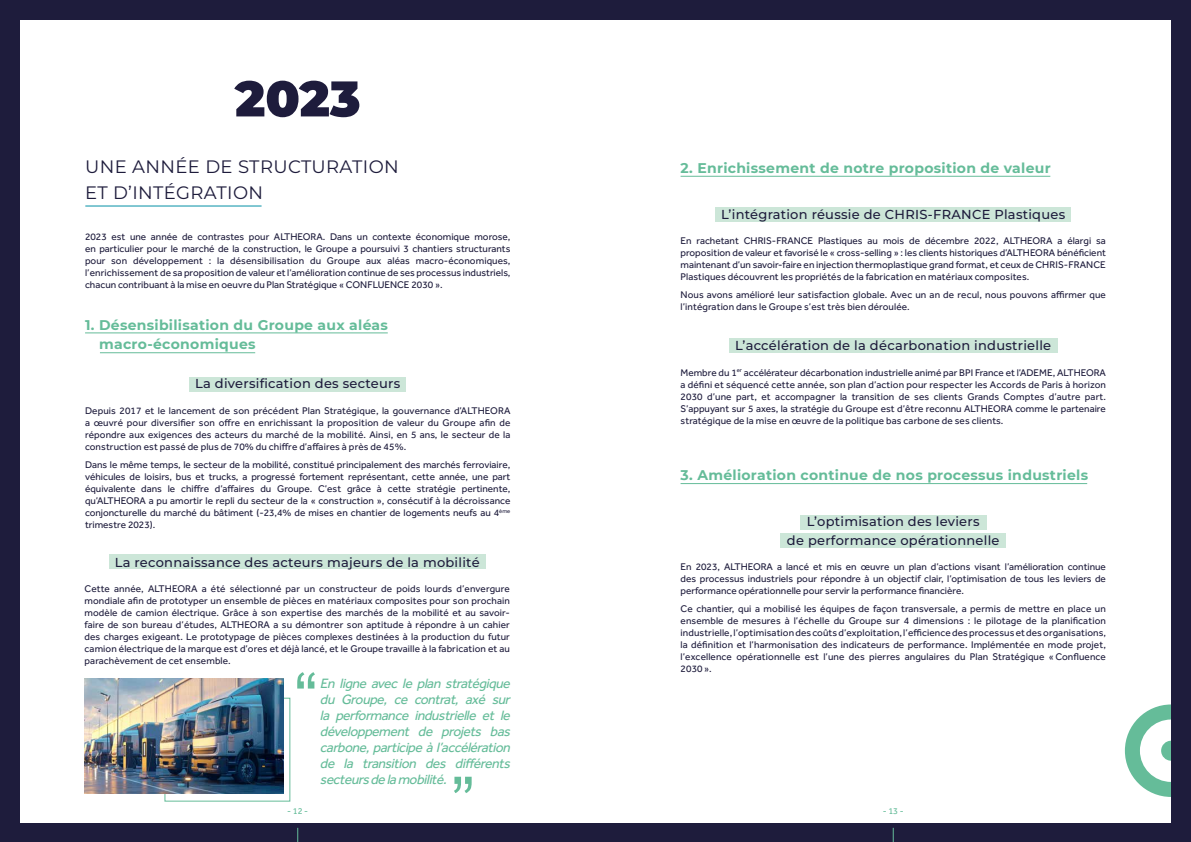
<style>
.page{position:relative;width:1191px;height:842px;background:#1e1c3c}
.page>*{position:absolute;margin:0;border:0;box-sizing:border-box;transform-origin:0 0}
.t1{font:100 50px "Montserrat";color:#1e1c3c}
.t2{font:100 18px/26px "Montserrat";letter-spacing:.02em;color:#1e1c3c}
.t3{font:italic 14px/16px "Effra";color:#65bc99;text-align:justify}
.t4{font:700 14px/19px "Montserrat";letter-spacing:.02em;color:#65bc99}
.t5{font:100 13px/18.9px "Montserrat";letter-spacing:.02em;color:#1e1c3c;text-align:center}
.t6{font:10px/12px "Effra";letter-spacing:.01em;color:#1e1c3c;text-align:justify}
.t7{font:9px "Effra";color:#65bc99}
</style>
<div class="page">
<div style="left:20px;top:20px;width:1151px;height:802px;background:#fff"></div>
<svg style="left:1124px;top:704px;width:47px;height:93px"></svg>
<div style="left:1161px;top:741px;width:20px;height:20px;background:#65bc99;border-radius:50%"></div>
<div style="left:1171px;top:0;width:20px;height:842px;background:#1e1c3c"></div>
<svg style="left:297px;top:828px;width:1px;height:14px"></svg>
<svg style="left:892px;top:828px;width:1px;height:14px"></svg>
<div style="left:189px;top:377px;width:217px;height:15px;background:#cce6d8"></div>
<div style="left:715px;top:207px;width:356px;height:15px;background:#cce6d8"></div>
<div style="left:800px;top:515px;width:186px;height:14px;background:#cce6d8"></div>
<div style="left:780px;top:533px;width:226px;height:15px;background:#cce6d8"></div>
<div style="left:109px;top:554px;width:376px;height:15px;background:#cce6d8"></div>
<div style="left:729px;top:338px;width:328px;height:15px;background:#cce6d8"></div>
<div style="left:164px;top:698px;width:126px;height:104px;border:1px solid #65bc99"></div>
<img style="left:85px;top:679px;width:198px;height:114px">
<svg style="left:297px;top:672px;width:18px;height:16px"></svg>
<svg style="left:454px;top:777px;width:17px;height:16px"></svg>
<hr style="left:85px;top:332px;width:303px;height:1px;background:#65bc99">
<hr style="left:100px;top:352px;width:155px;height:1px;background:#65bc99">
<hr style="left:680px;top:176px;width:370px;height:1px;background:#65bc99">
<hr style="left:680px;top:483px;width:407px;height:1px;background:#65bc99">
<hr style="left:86px;top:205px;width:175px;height:2px;background:#58b5c3">
<h1 class="t1" style="left:235px;top:65px;width:127px">2023</h1>
<h2 class="t2" style="left:85px;top:153px;width:315px">UNE ANNÉE DE STRUCTURATION<br>ET D’INTÉGRATION</h2>
<p class="t6" style="left:85px;top:231px;width:427px">2023 est une année de contrastes pour ALTHEORA. Dans un contexte économique morose, en particulier pour le marché de la construction, le Groupe a poursuivi 3 chantiers structurants pour son développement : la désensibilisation du Groupe aux aléas macro-économiques, l’enrichissement de sa proposition de valeur et l’amélioration continue de ses processus industriels, chacun contribuant à la mise en oeuvre du Plan Stratégique « CONFLUENCE 2030 ».</p>
<h3 class="t4" style="left:99px;top:315px;width:290px;text-indent:-14px">1. Désensibilisation du Groupe aux aléas macro-économiques</h3>
<h3 class="t5" style="left:195px;top:374px;width:207px">La diversification des secteurs</h3>
<p class="t6" style="left:85px;top:405px;width:427px">Depuis 2017 et le lancement de son précédent Plan Stratégique, la gouvernance d’ALTHEORA a œuvré pour diversifier son offre en enrichissant la proposition de valeur du Groupe afin de répondre aux exigences des acteurs du marché de la mobilité. Ainsi, en 5 ans, le secteur de la construction est passé de plus de 70% du chiffre d’affaires à près de 45%.</p>
<p class="t6" style="left:85px;top:458px;width:427px">Dans le même temps, le secteur de la mobilité, constitué principalement des marchés ferroviaire, véhicules de loisirs, bus et trucks, a progressé fortement représentant, cette année, une part équivalente dans le chiffre d’affaires du Groupe. C’est grâce à cette stratégie pertinente, qu’ALTHEORA a pu amortir le repli du secteur de la « construction », consécutif à la décroissance conjoncturelle du marché du bâtiment (-23,4% de mises en chantier de logements neufs au 4<sup>ème </sup>trimestre 2023).</p>
<h3 class="t5" style="left:115px;top:553px;width:366px">La reconnaissance des acteurs majeurs de la mobilité</h3>
<p class="t6" style="left:85px;top:583px;width:427px">Cette année, ALTHEORA a été sélectionné par un constructeur de poids lourds d’envergure mondiale afin de prototyper un ensemble de pièces en matériaux composites pour son prochain modèle de camion électrique. Grâce à son expertise des marchés de la mobilité et au savoir&shy;faire de son bureau d’études, ALTHEORA a su démontrer son aptitude à répondre à un cahier des charges exigeant. Le prototypage de pièces complexes destinées à la production du futur camion électrique de la marque est d’ores et déjà lancé, et le Groupe travaille à la fabrication et au parachèvement de cet ensemble.</p>
<h3 class="t3" style="left:320px;top:675px;width:195px">En ligne avec le plan stratégique du Groupe, ce contrat, axé sur la performance industrielle et le développement de projets bas carbone,participeàl’accélération de la transition des différents secteursdelamobilité.</h3>
<h3 class="t4" style="left:680px;top:158px;width:372px">2. Enrichissement de notre proposition de valeur</h3>
<h3 class="t5" style="left:721px;top:204px;width:345px">L’intégration réussie de CHRIS-FRANCE Plastiques</h3>
<p class="t6" style="left:680px;top:235px;width:427px">En rachetant CHRIS-FRANCE Plastiques au mois de décembre 2022, ALTHEORA a élargi sa proposition de valeur et favorisé le « cross-selling » : les clients historiques d’ALTHEORA bénéficient maintenant d’un savoir-faire en injection thermoplastique grand format, et ceux de CHRIS-FRANCE Plastiques découvrent les propriétés de la fabrication en matériaux composites.</p>
<p class="t6" style="left:680px;top:289px;width:427px">Nous avons amélioré leur satisfaction globale. Avec un an de recul, nous pouvons affirmer que l’intégration dans le Groupe s’est très bien déroulée.</p>
<h3 class="t5" style="left:735px;top:336px;width:317px">L’accélération de la décarbonation industrielle</h3>
<p class="t6" style="left:680px;top:366px;width:427px">Membre du 1<sup>er</sup> accélérateur décarbonation industrielle animé par BPI France et l’ADEME, ALTHEORA a défini et séquencé cette année, son plan d’action pour respecter les Accords de Paris à horizon 2030 d’une part, et accompagner la transition de ses clients Grands Comptes d’autre part.<br>S’appuyant sur 5 axes, la stratégie du Groupe est d’être reconnu ALTHEORA comme le partenaire stratégique de la mise en œuvre de la politique bas carbone de ses clients.</p>
<h3 class="t4" style="left:680px;top:465px;width:409px">3. Amélioration continue de nos processus industriels</h3>
<h3 class="t5" style="left:787px;top:512px;width:214px">L’optimisation des leviers<br>de performance opérationnelle</h3>
<p class="t6" style="left:680px;top:561px;width:427px">En 2023, ALTHEORA a lancé et mis en œuvre un plan d’actions visant l’amélioration continue des processus industriels pour répondre à un objectif clair, l’optimisation de tous les leviers de performance opérationnelle pour servir la performance financière.</p>
<p class="t6" style="left:680px;top:602px;width:427px">Ce chantier, qui a mobilisé les équipes de façon transversale, a permis de mettre en place un ensemble de mesures à l’échelle du Groupe sur 4 dimensions : le pilotage de la planification industrielle, l’optimisation des coûts d’exploitation, l’efficience des processus et des organisations, la définition et l’harmonisation des indicateurs de performance. Implémentée en mode projet, l’excellence opérationnelle est l’une des pierres angulaires du Plan Stratégique «Confluence 2030 ».</p>
<p class="t7" style="left:287px;top:806px;width:22px">- 12 -</p>
<p class="t7" style="left:882px;top:806px;width:22px">- 13 -</p>
</div>
